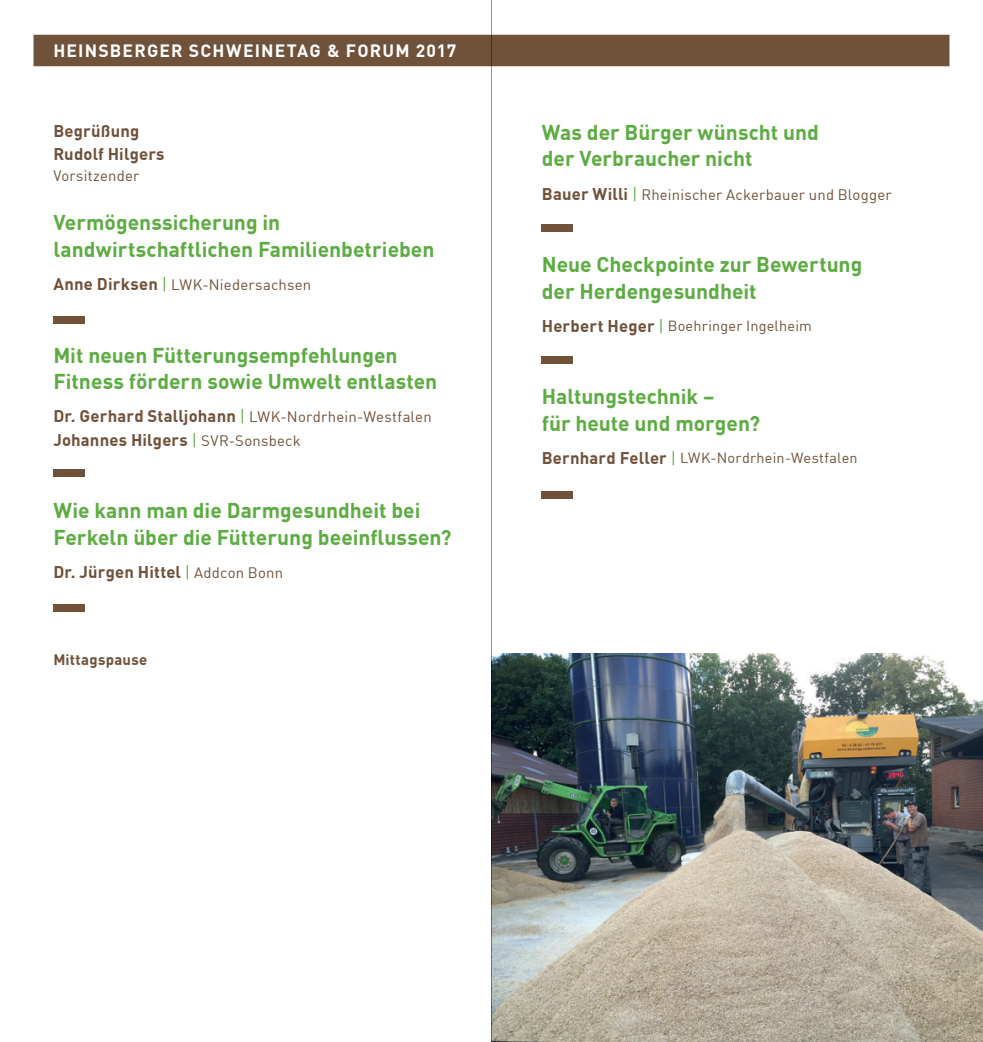
<style>
.page{position:relative;width:983px;height:1042px;background:#fff}
.page>*{position:absolute;margin:0;border:0;box-sizing:border-box;transform-origin:0 0}
.t1{font:700 21px/26.2px "DIN Offc Pro";color:#5dac42}
.t2{font:700 17.5px "DIN Offc Pro";letter-spacing:.065em;color:#fff}
.t3{font:700 16.62px/23.6px "DIN Offc Pro";letter-spacing:.01em;color:#70513a}
.t4{font:14.88px "DIN Offc Pro";letter-spacing:.015em;color:#70513a}
.t5{font:700 14.88px "DIN Offc Pro";letter-spacing:.02em;color:#70513a}
.t6{font:14.35px "DIN Offc Pro";letter-spacing:.015em;color:#70513a}
.s1{font-weight:700;font-size:16.62px}
.s2{font-size:16.62px;color:#5dac42}
.s3{font-weight:400;color:#5dac42}
.s4{font-weight:400;font-size:14.88px}
</style>
<div class="page">
<div style="left:33px;top:35px;width:916px;height:31px;background:#70513a"></div>
<img style="left:492px;top:653px;width:490px;height:389px">
<div style="left:53px;top:316px;width:31px;height:7px;background:#70513a"></div>
<div style="left:53px;top:469px;width:31px;height:7px;background:#70513a"></div>
<div style="left:53px;top:604px;width:31px;height:7px;background:#70513a"></div>
<div style="left:541px;top:225px;width:31px;height:7px;background:#70513a"></div>
<div style="left:541px;top:357px;width:31px;height:7px;background:#70513a"></div>
<div style="left:541px;top:492px;width:31px;height:7px;background:#70513a"></div>
<hr style="left:491px;top:0;width:1px;height:1042px;background:#939598">
<p class="t2" style="left:53px;top:36px;width:44px">Heinsb</p>
<p class="t2" style="left:123px;top:36px;width:93px">erger Schw</p>
<p class="t2" style="left:243px;top:36px;width:56px">einetag</p>
<p class="t2" style="left:327px;top:36px;width:56px">&amp; Forum</p>
<p class="t2" style="left:415px;top:36px;width:42px">2017</p>
<p class="t3" style="left:53px;top:117px;width:113px">Begrüßung<br>Rudolf Hilgers</p>
<p class="t4" style="left:53px;top:163px;width:88px">Vorsitzender</p>
<p class="t1" style="left:53px;top:207px;width:382px">Vermögenssicherung in landwirtschaftlichen Familienbetrieben</p>
<p class="t4" style="left:53px;top:273px;width:259px"><span class="s1">Anne Dirksen</span> <span class="s2">|</span> LWK-Niedersachsen</p>
<p class="t1" style="left:53px;top:339px;width:385px">Mit neuen Fütterungsempfehlungen<br>Fitness fördern sowie Umwelt entlasten</p>
<p class="t4" style="left:53px;top:405px;width:380px"><span class="s1">Dr. Gerhard Stalljohann</span> <span class="s2">|</span> LWK-Nordrhein-Westfalen</p>
<p class="t3" style="left:53px;top:426px;width:249px">Johannes Hilgers <span class="s3">|</span> <span class="s4">SVR-Sonsbeck</span></p>
<p class="t1" style="left:53px;top:495px;width:399px">Wie kann man die Darmgesundheit bei<br>Ferkeln über die Fütterung beeinflussen?</p>
<p class="t3" style="left:53px;top:558px;width:231px">Dr. Jürgen Hittel <span class="s3">|</span> <span class="s4">Addcon Bonn</span></p>
<p class="t5" style="left:53px;top:647px;width:95px">Mittagspause</p>
<p class="t1" style="left:541px;top:117px;width:279px">Was der Bürger wünscht und der Verbraucher nicht</p>
<p class="t4" style="left:541px;top:182px;width:351px"><span class="s1">Bauer Willi</span> <span class="s2">|</span> Rheinischer Ackerbauer und Blogger</p>
<p class="t1" style="left:541px;top:249px;width:322px">Neue Checkpointe zur Bewertung der Herdengesundheit</p>
<p class="t6" style="left:541px;top:314px;width:271px"><span class="s1">Herbert Heger</span> <span class="s2">|</span> Boehringer Ingelheim</p>
<p class="t1" style="left:541px;top:381px;width:220px">Haltungstechnik –<br>für heute und morgen?</p>
<p class="t6" style="left:541px;top:446px;width:317px"><span class="s1">Bernhard Feller</span> <span class="s2">|</span> LWK-Nordrhein-Westfalen</p>
</div>
